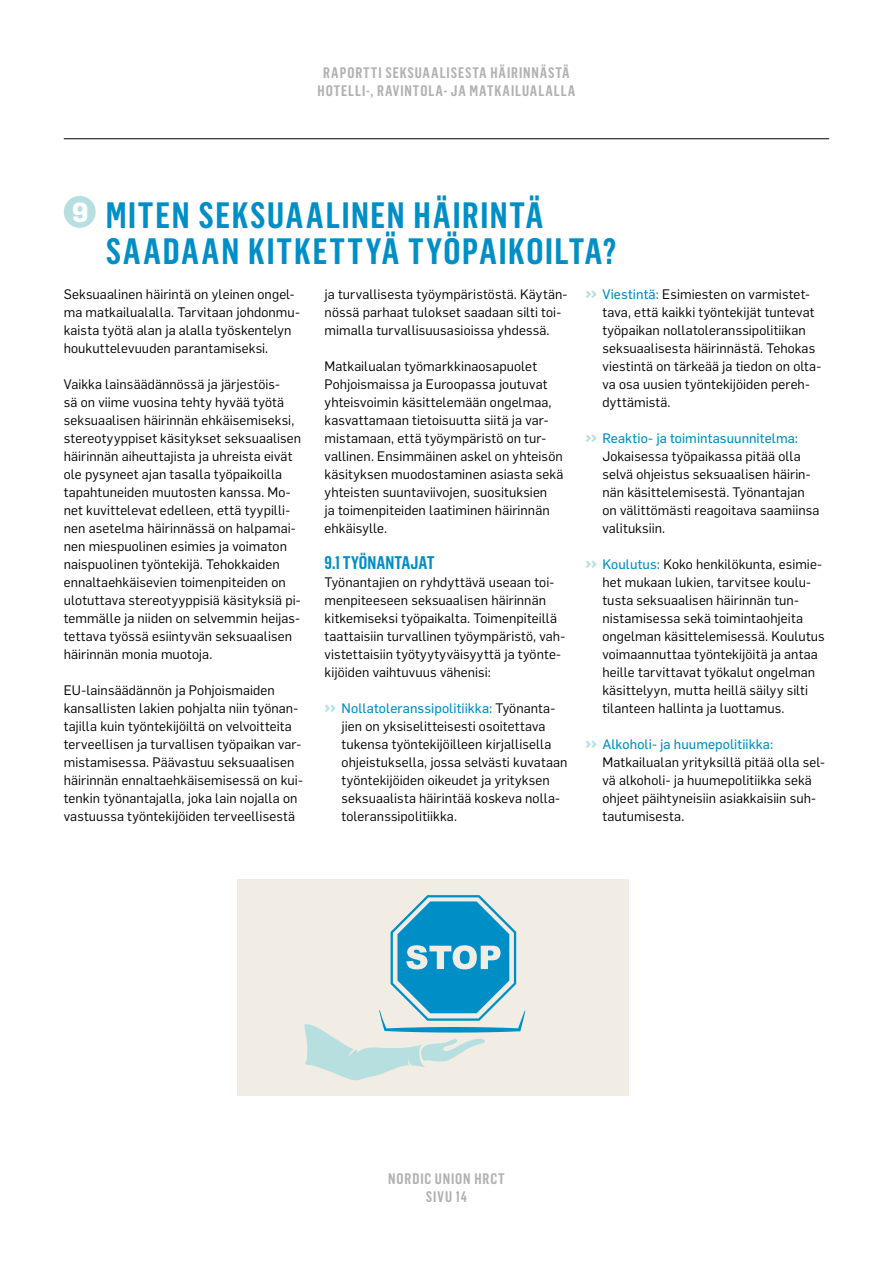
<style>
.page{position:relative;width:893px;height:1263px;background:#fff}
.page>*{position:absolute;margin:0;border:0;box-sizing:border-box;transform-origin:0 0}
.t1{font:600 36px/36px "Flama Condensed";letter-spacing:.045em;color:#008ec6}
.t2{font:600 18px "Flama Condensed";color:#008ec6}
.t3{font:600 15px/18px "Flama Condensed";letter-spacing:.06em;color:#b3b2b2;text-align:center}
.t4{font:13.5px/18px "Flama";letter-spacing:.005em;color:#000}
.t5{font:13.5px "Flama Basic";letter-spacing:.01em;color:#008ec6}
.s1{font-family:"Flama";font-weight:700;font-size:18px;color:#b7dfe0}
.s2{font-family:"Flama";color:#000}
.s3{font-weight:700;font-size:18px;color:#b7dfe0}
.s4{font-family:"Flama Basic";color:#008ec6}
</style>
<div class="page">
<hr style="left:64px;top:138px;width:765px;height:1px;background:#000">
<div style="left:64px;top:196px;width:32px;height:32px;background:#b7dfe0;border-radius:50%"></div>
<div style="left:237px;top:880px;width:391px;height:216px;background:#f1ede4"></div>
<svg style="left:304px;top:895px;width:221px;height:186px"></svg>
<p class="t3" style="left:318px;top:63px;width:259px">RAPORTTI SEKSUAALISESTA HÄIRINNÄSTÄ<br>HOTELLI-, RAVINTOLA- JA MATKAILUALALLA</p>
<h1 class="t1" style="left:106px;top:196px;width:512px;text-indent:-34px"><sup>9</sup> MITEN SEKSUAALINEN HÄIRINTÄ<br>SAADAAN KITKETTYÄ TYÖPAIKOILTA?</h1>
<p class="t4" style="left:325px;top:285px;width:244px">ja turvallisesta työympäristöstä. Käytän&shy;nössä parhaat tulokset saadaan silti toi&shy;mimalla turvallisuusasioissa yhdessä.</p>
<p class="t4" style="left:325px;top:357px;width:240px">Matkailualan työmarkkinaosapuolet Pohjoismaissa ja Euroopassa joutuvat yhteisvoimin käsittelemään ongelmaa, kasvattamaan tietoisuutta siitä ja var&shy;mistamaan, että työympäristö on tur&shy;vallinen. Ensimmäinen askel on yhteisön käsityksen muodostaminen asiasta sekä yhteisten suuntaviivojen, suosituksien<br>ja toimenpiteiden laatiminen häirinnän ehkäisylle.</p>
<h2 class="t2" style="left:325px;top:552px;width:111px">9.1 TYÖNANTAJAT</h2>
<p class="t4" style="left:325px;top:573px;width:242px">Työnantajien on ryhdyttävä useaan toi&shy;menpiteeseen seksuaalisen häirinnän kitkemiseksi työpaikalta. Toimenpiteillä taattaisiin turvallinen työympäristö, vah&shy;vistettaisiin työtyytyväisyyttä ja työnte&shy;kijöiden vaihtuvuus vähenisi:</p>
<p class="t5" style="left:325px;top:699px;width:232px"><span class="s1">››</span> Nollatoleranssipolitiikka: <span class="s2">Työnanta-</span></p>
<p class="t4" style="left:342px;top:717px;width:227px">jien on yksiselitteisesti osoitettava tukensa työntekijöilleen kirjallisella ohjeistuksella, jossa selvästi kuvataan työntekijöiden oikeudet ja yrityksen seksuaalista häirintää koskeva nolla&shy;toleranssipolitiikka.</p>
<p class="t4" style="left:64px;top:285px;width:238px">Seksuaalinen häirintä on yleinen ongel&shy;ma matkailualalla. Tarvitaan johdonmu&shy;kaista työtä alan ja alalla työskentelyn houkuttelevuuden parantamiseksi.</p>
<p class="t4" style="left:64px;top:375px;width:239px">Vaikka lainsäädännössä ja järjestöis-<br>sä on viime vuosina tehty hyvää työtä seksuaalisen häirinnän ehkäisemiseksi, stereotyyppiset käsitykset seksuaalisen häirinnän aiheuttajista ja uhreista eivät ole pysyneet ajan tasalla työpaikoilla tapahtuneiden muutosten kanssa. Mo&shy;net kuvittelevat edelleen, että tyypilli&shy;nen asetelma häirinnässä on halpamai&shy;nen miespuolinen esimies ja voimaton naispuolinen työntekijä. Tehokkaiden ennaltaehkäisevien toimenpiteiden on ulotuttava stereotyyppisiä käsityksiä pi&shy;temmälle ja niiden on selvemmin heijas&shy;tettava työssä esiintyvän seksuaalisen häirinnän monia muotoja.</p>
<p class="t4" style="left:64px;top:681px;width:241px">EU-lainsäädännön ja Pohjoismaiden kansallisten lakien pohjalta niin työnan&shy;tajilla kuin työntekijöiltä on velvoitteita terveellisen ja turvallisen työpaikan var&shy;mistamisessa. Päävastuu seksuaalisen häirinnän ennaltaehkäisemisessä on kui&shy;tenkin työnantajalla, joka lain nojalla on vastuussa työntekijöiden terveellisestä</p>
<p class="t4" style="left:602px;top:285px;width:220px;text-indent:-17px"><span class="s3">››</span> <span class="s4">Viestintä:</span> Esimiesten on varmistet&shy;tava, että kaikki työntekijät tuntevat työpaikan nollatoleranssipolitiikan seksuaalisesta häirinnästä. Tehokas viestintä on tärkeää ja tiedon on olta&shy;va osa uusien työntekijöiden pereh&shy;dyttämistä.</p>
<p class="t5" style="left:585px;top:429px;width:214px"><span class="s1">››</span> Reaktio- ja toimintasuunnitelma:</p>
<p class="t4" style="left:602px;top:447px;width:219px">Jokaisessa työpaikassa pitää olla selvä ohjeistus seksuaalisen häirin&shy;nän käsittelemisestä. Työnantajan on välittömästi reagoitava saamiinsa valituksiin.</p>
<p class="t4" style="left:602px;top:555px;width:224px;text-indent:-17px"><span class="s3">››</span> <span class="s4">Koulutus:</span> Koko henkilökunta, esimie&shy;het mukaan lukien, tarvitsee koulu&shy;tusta seksuaalisen häirinnän tun&shy;nistamisessa sekä toimintaohjeita ongelman käsittelemisessä. Koulutus voimaannuttaa työntekijöitä ja antaa heille tarvittavat työkalut ongelman käsittelyyn, mutta heillä säilyy silti tilanteen hallinta ja luottamus.</p>
<p class="t5" style="left:585px;top:735px;width:189px"><span class="s1">››</span> Alkoholi- ja huumepolitiikka:</p>
<p class="t4" style="left:602px;top:753px;width:224px">Matkailualan yrityksillä pitää olla sel&shy;vä alkoholi- ja huumepolitiikka sekä ohjeet päihtyneisiin asiakkaisiin suh&shy;tautumisesta.</p>
<p class="t3" style="left:388px;top:1169px;width:118px">NORDIC UNION HRCT<br>SIVU 14</p>
</div>
